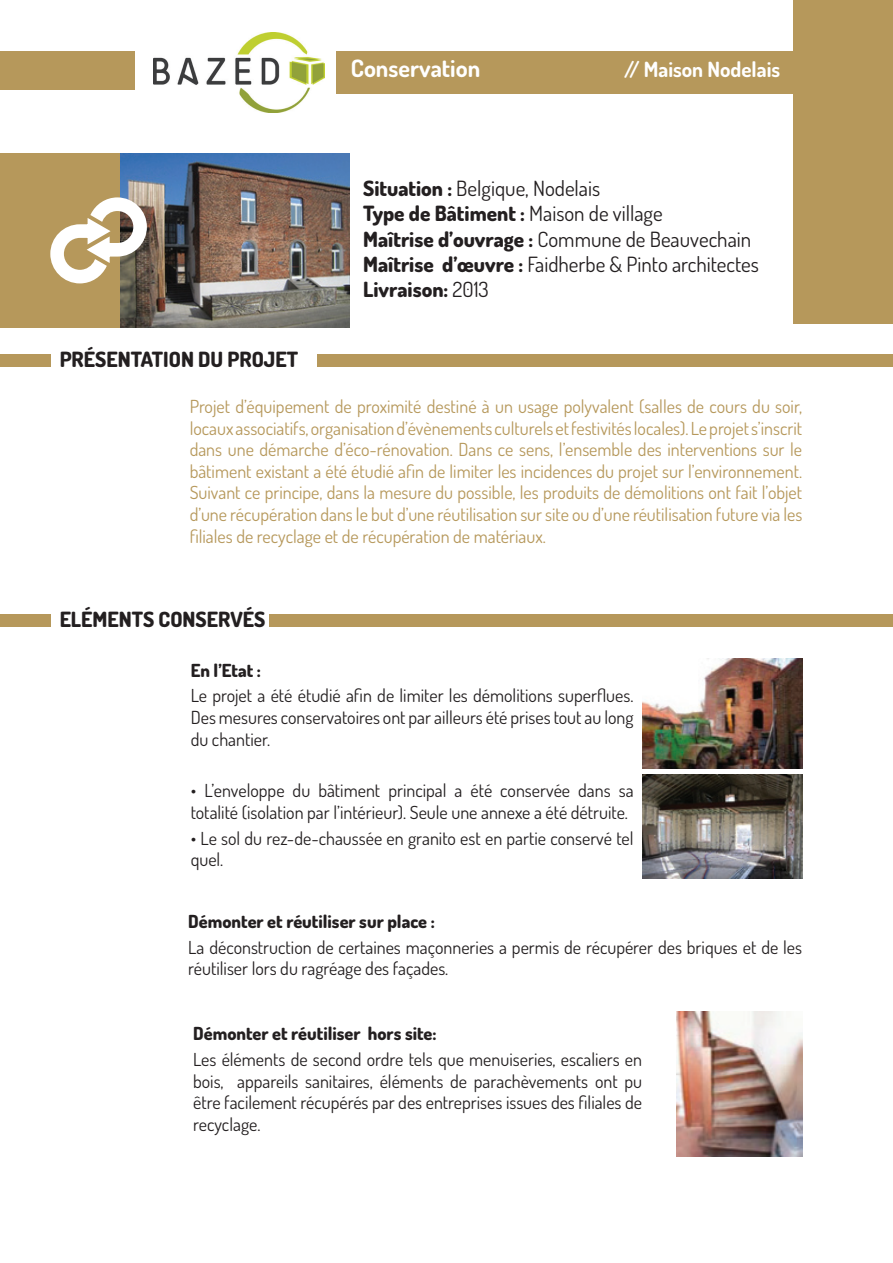
<style>
.page{position:relative;width:893px;height:1263px;background:#fff}
.page>*{position:absolute;margin:0;border:0;box-sizing:border-box;transform-origin:0 0}
.t1{font:700 24px "Dosis";color:#fff}
.t2{font:21px/25.2px "Dosis";color:#231f20}
.t3{font:800 21px "Dosis";color:#231f20}
.t4{font:700 21px "Dosis";color:#fff}
.t5{font:18px/21.6px "Dosis";color:#231f20}
.t6{font:18px/21.6px "Dosis";color:#b6985b;text-align:justify}
.t7{font:800 18px "Dosis";color:#231f20}
.s1{font-weight:800}
</style>
<div class="page">
<div style="left:336px;top:51px;width:458px;height:43px;background:#b6985b"></div>
<div style="left:0;top:51px;width:135px;height:38px;background:#b6985b"></div>
<div style="left:0;top:153px;width:135px;height:174px;background:#b6985b"></div>
<div style="left:794px;top:0;width:99px;height:324px;background:#b6985b"></div>
<div style="left:0;top:354px;width:50px;height:13px;background:#b6985b"></div>
<div style="left:0;top:614px;width:50px;height:13px;background:#b6985b"></div>
<div style="left:317px;top:354px;width:576px;height:13px;background:#b6985b"></div>
<div style="left:270px;top:614px;width:623px;height:13px;background:#b6985b"></div>
<img style="left:153px;top:33px;width:172px;height:79px">
<img style="left:121px;top:154px;width:229px;height:173px">
<svg style="left:50px;top:196px;width:98px;height:89px"></svg>
<img style="left:643px;top:659px;width:159px;height:109px">
<img style="left:643px;top:774px;width:159px;height:104px">
<img style="left:677px;top:1011px;width:125px;height:146px">
<h1 class="t1" style="left:351px;top:53px;width:131px">Conservation</h1>
<p class="t4" style="left:624px;top:56px;width:157px">// Maison Nodelais</p>
<p class="t3" style="left:60px;top:346px;width:228px">Présentation du projet</p>
<p class="t2" style="left:363px;top:175px;width:397px"><span class="s1">Situation :</span> Belgique, Nodelais<br><span class="s1">Type de Bâtiment :</span> Maison de village<br><span class="s1">Maîtrise d’ouvrage :</span> Commune de Beauvechain <span class="s1">Maîtrise d’œuvre :</span> Faidherbe &amp; Pinto architectes <span class="s1">Livraison:</span> 2013</p>
<p class="t6" style="left:190px;top:395px;width:614px">Projet d’équipement de proximité destiné à un usage polyvalent (salles de cours du soir, locaux associatifs, organisation d’évènements culturels et festivités locales). Le projet s’inscrit dans une démarche d’éco-rénovation. Dans ce sens, l’ensemble des interventions sur le bâtiment existant a été étudié afin de limiter les incidences du projet sur l’environnement.<br>Suivant ce principe, dans la mesure du possible, les produits de démolitions ont fait l’objet d’une récupération dans le but d’une réutilisation sur site ou d’une réutilisation future via les filiales de recyclage et de récupération de matériaux.</p>
<p class="t3" style="left:60px;top:606px;width:205px">Eléments conservés</p>
<p class="t7" style="left:191px;top:658px;width:72px">En l’Etat :</p>
<p class="t5" style="left:191px;top:684px;width:444px;text-align:justify">Le projet a été étudié afin de limiter les démolitions superflues.<br>Des mesures conservatoires ont par ailleurs été prises tout au long du chantier.</p>
<p class="t5" style="left:191px;top:779px;width:444px">• L’enveloppe du bâtiment principal a été conservée dans sa totalité (isolation par l’intérieur). Seule une annexe a été détruite.</p>
<p class="t5" style="left:191px;top:827px;width:444px">• Le sol du rez-de-chaussée en granito est en partie conservé tel quel.</p>
<p class="t7" style="left:188px;top:909px;width:248px">Démonter et réutiliser sur place :</p>
<p class="t5" style="left:188px;top:936px;width:615px">La déconstruction de certaines maçonneries a permis de récupérer des briques et de les réutiliser lors du ragréage des façades.</p>
<p class="t7" style="left:193px;top:1022px;width:245px">Démonter et réutiliser hors site:</p>
<p class="t5" style="left:193px;top:1048px;width:450px;text-align:justify">Les éléments de second ordre tels que menuiseries, escaliers en bois, appareils sanitaires, éléments de parachèvements ont pu être facilement récupérés par des entreprises issues des filiales de recyclage.</p>
</div>
